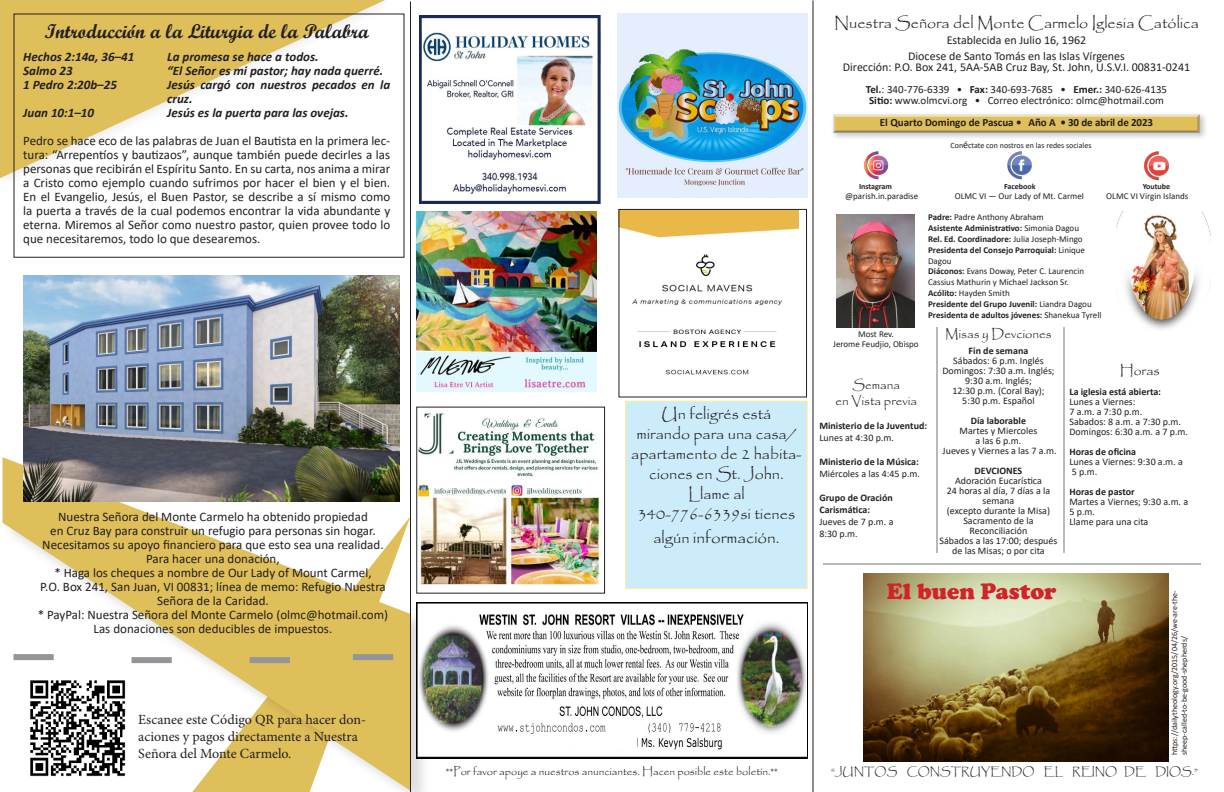
<style>
.page{position:relative;width:1224px;height:792px;background:#fff}
.page>*{position:absolute;margin:0;border:0;box-sizing:border-box;transform-origin:0 0}
.t1{font:900 23px "Cooper";color:#d1232a}
.t2{font:20px "Script MT Bold";color:#231f20}
.t3{font:17px "Papyrus";color:#231f20}
.t4{font:16px/20px "Papyrus";color:#231f20;text-align:center}
.t5{font:14px/16.8px "Minion Pro";color:#231f20}
.t6{font:14px "Papyrus";color:#231f20}
.t7{font:13px/14px "Calibri";color:#231f20;text-align:justify}
.t8{font:italic 700 13px/14px "Calibri";color:#231f20}
.t9{font:13px/16px "Papyrus";color:#231f20;text-align:center}
.t10{font:12px/16px "Calibri";color:#231f20;text-align:center}
.t11{font:11px/11px "Calibri";color:#231f20}
.t12{font:11px "Papyrus";color:#231f20}
.t13{font:700 11px "Calibri";letter-spacing:-.005em;color:#231f20}
.t14{font:10px/10px "Calibri";color:#231f20}
.t15{font:700 10px/12px "Calibri";color:#231f20}
.t16{font:9px/10.8px "Calibri";color:#231f20;text-align:center}
.t17{font:8px/9.6px "Calibri";color:#231f20}
.t18{font:700 8px "Calibri";color:#231f20}
.s1{font-weight:700}
.s2{font-size:10px}
.s3{font-size:16px}
</style>
<div class="page">
<svg style="left:2px;top:457px;width:408px;height:334px;fill:#dfbf5a"></svg>
<svg style="left:0;top:0;width:385px;height:178px"></svg>
<div style="left:831px;top:112px;width:378px;height:29px;background:#231f20;opacity:.25"></div>
<div style="left:833px;top:112px;width:369px;height:21px;background:#f8f8f8"></div>
<svg style="left:833px;top:114px;width:369px;height:19px;background:#d7bd6e"></svg>
<hr style="left:410px;top:1px;width:1px;height:791px;background:#231f20">
<hr style="left:813px;top:0;width:1px;height:792px;background:#231f20">
<img style="left:864px;top:151px;width:25px;height:29px">
<img style="left:1144px;top:152px;width:24px;height:28px">
<img style="left:1008px;top:151px;width:24px;height:29px">
<img style="left:419px;top:16px;width:182px;height:187px">
<img style="left:416px;top:602px;width:391px;height:156px">
<div style="left:496px;top:737px;width:141px;height:13px;background:#fff"></div>
<img style="left:621px;top:211px;width:178px;height:164px">
<div style="left:619px;top:209px;width:188px;height:188px;border:1px solid #231f20"></div>
<img style="left:419px;top:413px;width:181px;height:172px">
<img style="left:416px;top:211px;width:180px;height:180px">
<img style="left:837px;top:214px;width:78px;height:114px">
<div style="left:14px;top:13px;width:391px;height:245px;border:1px solid #231f20"></div>
<hr style="left:1063px;top:327px;width:2px;height:226px;background:#b8b9bc">
<hr style="left:936px;top:327px;width:2px;height:226px;background:#b8b9bc">
<hr style="left:823px;top:563px;width:378px;height:2px;background:#b8b9bc">
<img style="left:618px;top:13px;width:190px;height:185px">
<img style="left:23px;top:276px;width:376px;height:226px">
<div style="left:626px;top:401px;width:181px;height:188px;background:#ccecfb"></div>
<div style="left:625px;top:401px;width:183px;height:188px;border:1px solid #fff291"></div>
<div style="left:132px;top:657px;width:40px;height:6px;background:#939598"></div>
<div style="left:14px;top:654px;width:40px;height:6px;background:#939598"></div>
<div style="left:353px;top:654px;width:40px;height:6px;background:#939598"></div>
<div style="left:250px;top:657px;width:40px;height:6px;background:#939598"></div>
<img style="left:1117px;top:212px;width:94px;height:118px">
<img style="left:21px;top:671px;width:114px;height:114px">
<img style="left:864px;top:574px;width:304px;height:188px">
<h2 class="t2" style="left:45px;top:23px;width:326px">Introducción a la Liturgia de la Palabra</h2>
<p class="t8" style="left:23px;top:51px;width:113px">Hechos 2:14a, 36–41</p>
<p class="t8" style="left:167px;top:51px;width:153px">La promesa se hace a todos.</p>
<p class="t8" style="left:23px;top:65px;width:51px">Salmo 23</p>
<p class="t8" style="left:167px;top:65px;width:218px">“El Señor es mi pastor; hay nada querré.</p>
<p class="t8" style="left:23px;top:79px;width:95px">1 Pedro 2:20b–25</p>
<p class="t8" style="left:167px;top:79px;width:225px">Jesús cargó con nuestros pecados en la cruz.</p>
<p class="t8" style="left:23px;top:107px;width:72px">Juan 10:1–10</p>
<p class="t8" style="left:167px;top:107px;width:183px">Jesús es la puerta para las ovejas.</p>
<p class="t7" style="left:23px;top:134px;width:369px">Pedro se hace eco de las palabras de Juan el Bautista en la primera lec&shy;tura: “Arrepentíos y bautizaos”, aunque también puede decirles a las personas que recibirán el Espíritu Santo. En su carta, nos anima a mirar a Cristo como ejemplo cuando sufrimos por hacer el bien y el bien.<br>En el Evangelio, Jesús, el Buen Pastor, se describe a sí mismo como la puerta a través de la cual podemos encontrar la vida abundante y eterna. Miremos al Señor como nuestro pastor, quien provee todo lo que necesitaremos, todo lo que desearemos.</p>
<p class="t7" style="left:38px;top:510px;width:352px;text-align:center">Nuestra Señora del Monte Carmelo ha obtenido propiedad<br>en Cruz Bay para construir un refugio para personas sin hogar.<br>Necesitamos su apoyo financiero para que esto sea una realidad.<br>Para hacer una donación,<br>* Haga los cheques a nombre de Our Lady of Mount Carmel,<br>P.O. Box 241, San Juan, VI 00831; línea de memo: Refugio Nuestra Señora de la Caridad.<br>* PayPal: Nuestra Señora del Monte Carmelo (olmc@hotmail.com)<br>Las donaciones son deducibles de impuestos.</p>
<p class="t5" style="left:138px;top:713px;width:229px">Escanee este Código QR para hacer don&shy;aciones y pagos directamente a Nuestra<br>Señora del Monte Carmelo.</p>
<p class="t4" style="left:834px;top:15px;width:366px">Nuestra Señora del Monte Carmelo Iglesia Católica</p>
<p class="t10" style="left:908px;top:33px;width:218px">Establecida en Julio 16, 1962<br>Diocese de Santo Tomás en las Islas Vírgenes</p>
<p class="t10" style="left:843px;top:59px;width:349px">Dirección: P.O. Box 241, 5AA-5AB Cruz Bay, St. John, U.S.V.I. 00831-0241</p>
<p class="t11" style="left:866px;top:85px;width:303px"><span class="s1">Tel.</span>: 340-776-6339 • <span class="s1">Fax:</span> 340-693-7685 • <span class="s1">Emer.:</span> 340-626-4135<br><span class="s1">Sitio:</span> www.olmcvi.org • Correo electrónico: olmc@hotmail.com</p>
<p class="t13" style="left:880px;top:117px;width:275px">El Quarto Domingo de Pascua • Año A • 30 de abril de 2023</p>
<p class="t17" style="left:951px;top:141px;width:142px">Con<span class="s2">é</span>ctate con nostros en las redes sociales</p>
<p class="t18" style="left:859px;top:183px;width:35px">Instagram</p>
<p class="t18" style="left:1004px;top:183px;width:33px">Facebook</p>
<p class="t18" style="left:1143px;top:183px;width:29px">Youtube</p>
<p class="t16" style="left:845px;top:191px;width:74px">@parish.in.paradise</p>
<p class="t16" style="left:955px;top:191px;width:131px">OLMC VI — Our Lady of Mt. Carmel</p>
<p class="t16" style="left:1106px;top:191px;width:84px">OLMC VI Virgin Islands</p>
<p class="t4" style="left:631px;top:406px;width:170px">Un feligrés está<br>mirando para una casa/ apartamento de 2 habita&shy;ciones en St. John.<br>Llame al<br>340-776-6339si tienes</p>
<h3 class="t3" style="left:653px;top:529px;width:128px"><span class="s3">algún</span> información.</h3>
<p class="t16" style="left:928px;top:212px;width:175px;text-align:left"><span class="s1">Padre:</span> Padre Anthony Abraham<br><span class="s1">Asistente Administrativo:</span> Simonia Dagou<br><span class="s1">Rel. Ed. Coordinadore:</span> Julia Joseph-Mingo <span class="s1">Presidenta del Consejo Parroquial:</span> Linique Dagou<br><span class="s1">Diáconos:</span> Evans Doway, Peter C. Laurencin Cassius Mathurin y Michael Jackson Sr.<br><span class="s1">Acólito:</span> Hayden Smith<br><span class="s1">Presidente del Grupo Juvenil:</span> Liandra Dagou <span class="s1">Presidenta de adultos jóvenes:</span> Shanekua Tyrell</p>
<p class="t16" style="left:833px;top:329px;width:87px">Most Rev.<br>Jerome Feudjio, Obispo</p>
<p class="t9" style="left:835px;top:378px;width:83px">Semana<br>en Vista previa</p>
<p class="t15" style="left:819px;top:419px;width:109px">Ministerio de la Juventud:</p>
<p class="t14" style="left:819px;top:433px;width:76px">Lunes at 4:30 p.m.</p>
<p class="t15" style="left:819px;top:455px;width:101px">Ministerio de la Música:</p>
<p class="t14" style="left:819px;top:469px;width:102px">Miércoles a las 4:45 p.m.</p>
<p class="t15" style="left:819px;top:491px;width:75px">Grupo de Oración<br>Carismática:</p>
<p class="t14" style="left:819px;top:516px;width:76px;line-height:12px">Jueves de 7 p.m. a<br>8:30 p.m.</p>
<p class="t9" style="left:945px;top:328px;width:108px">Misas y Devciones</p>
<p class="t15" style="left:969px;top:345px;width:61px">Fin de semana</p>
<p class="t14" style="left:942px;top:357px;width:114px;text-align:center">Sábados: 6 p.m. Inglés<br>Domingos: 7:30 a.m. Inglés;<br>9:30 a.m. Inglés;<br>12:30 p.m. (Coral Bay);<br>5:30 p.m. Español</p>
<p class="t15" style="left:971px;top:415px;width:57px">Día laborable</p>
<p class="t14" style="left:943px;top:427px;width:116px;text-align:center">Martes y Miercoles<br>a las 6 p.m.<br>Jueves y Viernes a las 7 a.m.</p>
<p class="t15" style="left:975px;top:465px;width:49px">DEVCIONES</p>
<p class="t14" style="left:940px;top:476px;width:119px;text-align:center">Adoración Eucarística<br>24 horas al día, 7 días a la semana<br>(excepto durante la Misa)<br>Sacramento de la<br>Reconciliación<br>Sábados a las 17:00; después de las Misas; o por cita</p>
<h1 class="t1" style="left:887px;top:578px;width:171px">El buen Pastor</h1>
<p class="t6" style="left:1120px;top:363px;width:41px">Horas</p>
<p class="t15" style="left:1069px;top:386px;width:93px">La iglesia está abierta:</p>
<p class="t14" style="left:1069px;top:397px;width:120px">Lunes a Viernes:<br>7 a.m. a 7:30 p.m.<br>Sabados: 8 a.m. a 7:30 p.m.<br>Domingos: 6:30 a.m. a 7 p.m.</p>
<p class="t15" style="left:1069px;top:446px;width:68px">Horas de oficina</p>
<p class="t14" style="left:1069px;top:457px;width:115px">Lunes a Viernes: 9:30 a.m. a<br>5 p.m.</p>
<p class="t15" style="left:1069px;top:486px;width:67px">Horas de pastor</p>
<p class="t14" style="left:1069px;top:497px;width:120px">Martes a Viernes; 9:30 a.m. a<br>5 p.m.<br>Llame para una cita</p>
<p class="t17" style="left:1170px;top:755px;width:166px;rotate:-90deg">https://dailytheology.org/2015/04/26/we-are-the&shy;sheep-called-to-be-good-shepherds/</p>
<p class="t12" style="left:446px;top:766px;width:334px">**Por favor apoye a nuestros anunciantes. Hacen posible este boletín.**</p>
<p class="t12" style="left:831px;top:766px;width:369px">“JUNTOS CONSTRUYENDO EL REINO DE DIOS.”</p>
</div>
